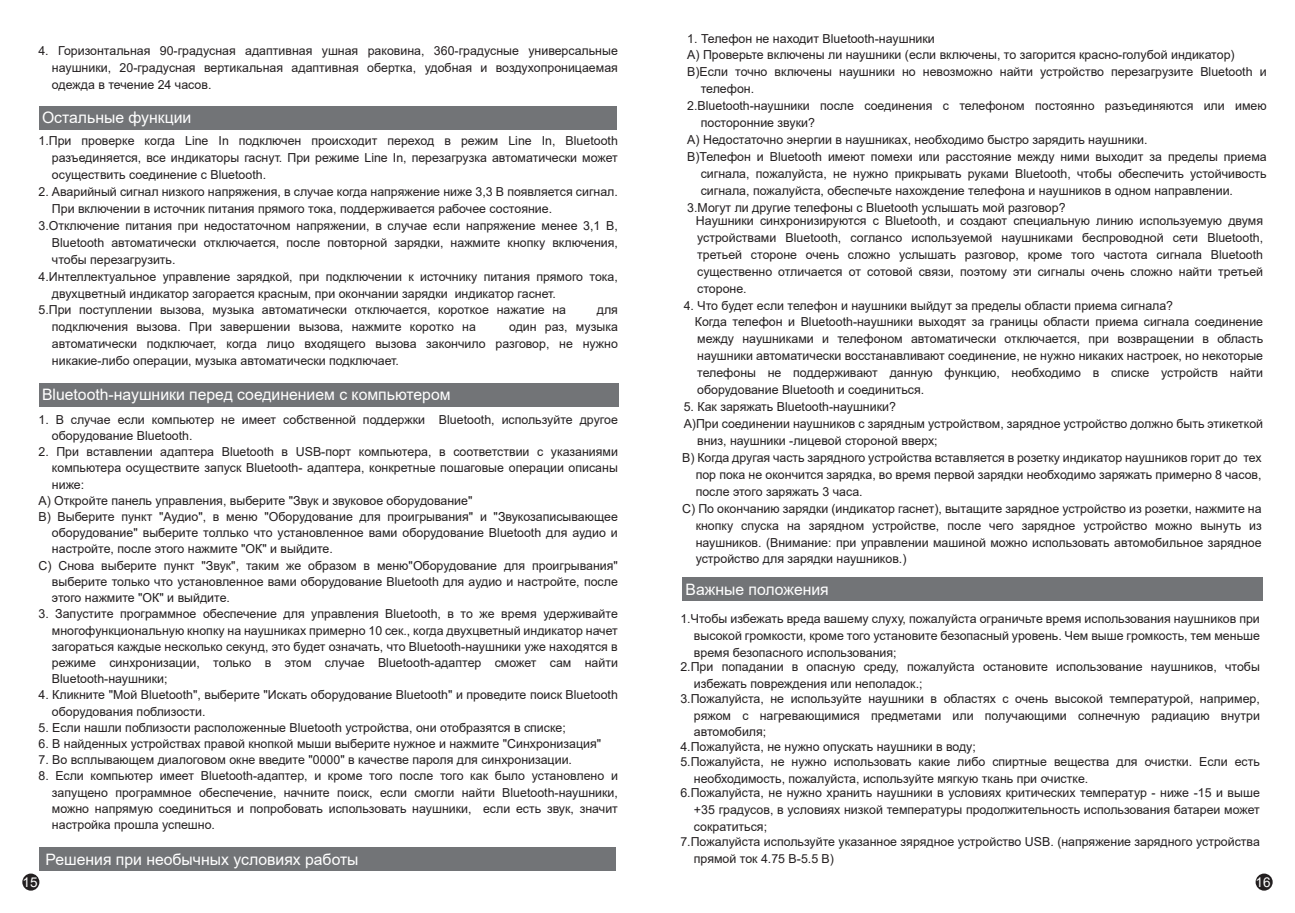
<style>
.page{position:relative;width:1295px;height:913px;background:#fff}
.page>*{position:absolute;margin:0;border:0;box-sizing:border-box;transform-origin:0 0}
.t1{font:15.75px "Arial";color:#fff}
.t2{font:13.5px "Arial";color:#fff}
.t3{font:12.38px/16.9px "Arial";color:#231f20;text-align:justify}
</style>
<div class="page">
<div style="left:683px;top:577px;width:580px;height:23px;background:#727477"></div>
<div style="left:39px;top:847px;width:576px;height:23px;background:#727477"></div>
<div style="left:39px;top:383px;width:579px;height:23px;background:#727477"></div>
<div style="left:39px;top:106px;width:578px;height:23px;background:#727477"></div>
<div style="left:22px;top:873px;width:17px;height:17px;background:#231f20;border-radius:50%"></div>
<div style="left:1255px;top:873px;width:17px;height:17px;background:#231f20;border-radius:50%"></div>
<p class="t3" style="left:52px;top:42px;width:567px;text-indent:-14px">4. Горизонтальная 90-градусная адаптивная ушная раковина, 360-градусные универсальные наушники, 20-градусная вертикальная адаптивная обертка, удобная и воздухопроницаемая одежда в течение 24 часов.</p>
<p class="t1" style="left:42px;top:106px;width:151px">Остальные функции</p>
<p class="t3" style="left:52px;top:132px;width:567px;text-indent:-14px">1.При проверке когда Line In подключен происходит переход в режим Line In, Bluetooth разъединяется, все индикаторы гаснут. При режиме Line In, перезагрузка автоматически может осуществить соединение с Bluetooth.</p>
<p class="t3" style="left:38px;top:183px;width:581px">2. Аварийный сигнал низкого напряжения, в случае когда напряжение ниже 3,3 В появляется сигнал.</p>
<p class="t3" style="left:52px;top:200px;width:502px">При включении в источник питания прямого тока, поддерживается рабочее состояние.</p>
<p class="t3" style="left:38px;top:217px;width:581px">3.Отключение питания при недостаточном напряжении, в случае если напряжение менее 3,1 В,</p>
<p class="t3" style="left:52px;top:234px;width:567px">Bluetooth автоматически отключается, после повторной зарядки, нажмите кнопку включения,</p>
<p class="t3" style="left:52px;top:251px;width:125px">чтобы перезагрузить.</p>
<p class="t3" style="left:38px;top:267px;width:581px">4.Интеллектуальное управление зарядкой, при подключении к источнику питания прямого тока,</p>
<p class="t3" style="left:52px;top:284px;width:505px">двухцветный индикатор загорается красным, при окончании зарядки индикатор гаснет.</p>
<p class="t3" style="left:38px;top:301px;width:529px">5.При поступлении вызова, музыка автоматически отключается, короткое нажатие на</p>
<p class="t3" style="left:597px;top:301px;width:23px">для</p>
<p class="t3" style="left:52px;top:318px;width:425px">подключения вызова. При завершении вызова, нажмите коротко на</p>
<p class="t3" style="left:52px;top:318px;width:567px;text-indent:457px">один раз, музыка автоматически подключает, когда лицо входящего вызова закончило разговор, не нужно никакие-либо операции, музыка автоматически подключает.</p>
<p class="t1" style="left:42px;top:383px;width:410px">Bluetooth-наушники перед соединением с компьютером</p>
<p class="t3" style="left:52px;top:411px;width:567px;line-height:16.2px;text-indent:-14px">1. В случае если компьютер не имеет собственной поддержки Bluetooth, используйте другое оборудование Bluetooth.</p>
<p class="t3" style="left:38px;top:443px;width:581px">2. При вставлении адаптера Bluetooth в USB-порт компьютера, в соответствии с указаниями</p>
<p class="t3" style="left:52px;top:459px;width:567px">компьютера осуществите запуск Bluetooth- адаптера, конкретные пошаговые операции описаны</p>
<p class="t3" style="left:52px;top:475px;width:34px">ниже:</p>
<p class="t3" style="left:38px;top:491px;width:435px">А) Откройте панель управления, выберите "Звук и звуковое оборудование"</p>
<p class="t3" style="left:38px;top:508px;width:581px">В) Выберите пункт "Аудио", в меню "Оборудование для проигрывания" и "Звукозаписывающее</p>
<p class="t3" style="left:52px;top:524px;width:567px">оборудование" выберите толлько что установленное вами оборудование Bluetooth для аудио и</p>
<p class="t3" style="left:52px;top:540px;width:282px">настройте, после этого нажмите "ОК" и выйдите.</p>
<p class="t3" style="left:38px;top:556px;width:581px">С) Снова выберите пункт "Звук", таким же образом в меню"Оборудование для проигрывания"</p>
<p class="t3" style="left:52px;top:572px;width:567px">выберите только что установленное вами оборудование Bluetooth для аудио и настройте, после</p>
<p class="t3" style="left:52px;top:589px;width:180px">этого нажмите "ОК" и выйдите.</p>
<p class="t3" style="left:52px;top:605px;width:567px;line-height:16.2px;text-indent:-14px">3. Запустите программное обеспечение для управления Bluetooth, в то же время удерживайте многофункциональную кнопку на наушниках примерно 10 сек., когда двухцветный индикатор начет загораться каждые несколько секунд, это будет означать, что Bluetooth-наушники уже находятся в режиме синхронизации, только в этом случае Bluetooth-адаптер сможет сам найти Bluetooth-наушники;</p>
<p class="t3" style="left:52px;top:686px;width:567px;line-height:16.2px;text-indent:-14px">4. Кликните "Мой Bluetooth", выберите "Искать оборудование Bluetooth" и проведите поиск Bluetooth оборудования поблизости.</p>
<p class="t3" style="left:38px;top:718px;width:529px">5. Если нашли поблизости расположенные Bluetooth устройства, они отобразятся в списке;</p>
<p class="t3" style="left:38px;top:734px;width:564px">6. В найденных устройствах правой кнопкой мыши выберите нужное и нажмите "Синхронизация"</p>
<p class="t3" style="left:38px;top:751px;width:535px">7. Во всплывающем диалоговом окне введите "0000" в качестве пароля для синхронизации.</p>
<p class="t3" style="left:52px;top:767px;width:567px;line-height:16.2px;text-indent:-14px">8. Если компьютер имеет Bluetooth-адаптер, и кроме того после того как было установлено и запущено программное обеспечение, начните поиск, если смогли найти Bluetooth-наушники, можно напрямую соединиться и попробовать использовать наушники, если есть звук, значит настройка прошла успешно.</p>
<p class="t1" style="left:46px;top:848px;width:314px">Решения при необычных условиях работы</p>
<p class="t3" style="left:687px;top:30px;width:249px">1. Телефон не находит Bluetooth-наушники</p>
<p class="t3" style="left:687px;top:47px;width:549px">А) Проверьте включены ли наушники (если включены, то загорится красно-голубой индикатор)</p>
<p class="t3" style="left:687px;top:63px;width:581px">В)Если точно включены наушники но невозможно найти устройство перезагрузите Bluetooth и</p>
<p class="t3" style="left:701px;top:80px;width:55px">телефон.</p>
<p class="t3" style="left:687px;top:97px;width:581px">2.Bluetooth-наушники после соединения с телефоном постоянно разъединяются или имею</p>
<p class="t3" style="left:701px;top:114px;width:116px">посторонние звуки?</p>
<p class="t3" style="left:687px;top:131px;width:462px">А) Недостаточно энергии в наушниках, необходимо быстро зарядить наушники.</p>
<p class="t3" style="left:687px;top:148px;width:581px">В)Телефон и Bluetooth имеют помехи или расстояние между ними выходит за пределы приема</p>
<p class="t3" style="left:701px;top:165px;width:567px">сигнала, пожалуйста, не нужно прикрывать руками Bluetooth, чтобы обеспечить устойчивость</p>
<p class="t3" style="left:701px;top:182px;width:534px">сигнала, пожалуйста, обеспечьте нахождение телефона и наушников в одном направлении.</p>
<p class="t3" style="left:687px;top:198px;width:380px">3.Могут ли другие телефоны с Bluetooth услышать мой разговор?</p>
<p class="t3" style="left:696px;top:212px;width:569px">Наушники синхронизируются с Bluetooth, и создают специальную линию используемую двумя устройствами Bluetooth, соглансо используемой наушниками беспроводной сети Bluetooth, третьей стороне очень сложно услышать разговор, кроме того частота сигнала Bluetooth существенно отличается от сотовой связи, поэтому эти сигналы очень сложно найти третьей стороне.</p>
<p class="t3" style="left:695px;top:296px;width:570px;text-align:left;text-indent:-11px">4. Что будет если телефон и наушники выйдут за пределы области приема сигнала?<br>Когда телефон и Bluetooth-наушники выходят за границы области приема сигнала соединение между наушниками и телефоном автоматически отключается, при возвращении в область наушники автоматически восстанавливают соединение, не нужно никаких настроек, но некоторые телефоны не поддерживают данную функцию, необходимо в списке устройств найти оборудование Bluetooth и соединиться.</p>
<p class="t3" style="left:684px;top:398px;width:214px">5. Как заряжать Bluetooth-наушники?</p>
<p class="t3" style="left:684px;top:415px;width:581px">А)При соединении наушников с зарядным устройством, зарядное устройство должно быть этикеткой</p>
<p class="t3" style="left:697px;top:431px;width:242px">вниз, наушники -лицевой стороной вверх;</p>
<p class="t3" style="left:682px;top:449px;width:581px">В) Когда другая часть зарядного устройства вставляется в розетку индикатор наушников горит до тех</p>
<p class="t3" style="left:696px;top:466px;width:567px">пор пока не окончится зарядка, во время первой зарядки необходимо заряжать примерно 8 часов,</p>
<p class="t3" style="left:696px;top:482px;width:168px">после этого заряжать 3 часа.</p>
<p class="t3" style="left:682px;top:499px;width:581px">С) По окончанию зарядки (индикатор гаснет), вытащите зарядное устройство из розетки, нажмите на</p>
<p class="t3" style="left:696px;top:516px;width:567px">кнопку спуска на зарядном устройстве, после чего зарядное устройство можно вынуть из</p>
<p class="t3" style="left:696px;top:533px;width:567px">наушников. (Внимание: при управлении машиной можно использовать автомобильное зарядное</p>
<p class="t3" style="left:696px;top:550px;width:212px">устройство для зарядки наушников.)</p>
<p class="t1" style="left:686px;top:578px;width:145px">Важные положения</p>
<p class="t3" style="left:694px;top:609px;width:567px;text-indent:-14px">1.Чтобы избежать вреда вашему слуху, пожалуйста ограничьте время использования наушников при высокой громкости, кроме того установите безопасный уровень. Чем выше громкость, тем меньше время безопасного использования;</p>
<p class="t3" style="left:694px;top:658px;width:567px;text-indent:-14px">2.При попадании в опасную среду, пожалуйста остановите использование наушников, чтобы избежать повреждения или неполадок.;</p>
<p class="t3" style="left:694px;top:689px;width:567px;text-indent:-14px">3.Пожалуйста, не используйте наушники в областях с очень высокой температурой, например, ряжом с нагревающимися предметами или получающими солнечную радиацию внутри автомобиля;</p>
<p class="t3" style="left:680px;top:739px;width:581px;line-height:14.6px">4.Пожалуйста, не нужно опускать наушники в воду;<br>5.Пожалуйста, не нужно использовать какие либо спиртные вещества для очистки. Если есть</p>
<p class="t3" style="left:680px;top:770px;width:581px;line-height:14.6px;text-indent:14px">необходимость, пожалуйста, используйте мягкую ткань при очистке.<br>6.Пожалуйста, не нужно хранить наушники в условиях критических температур - ниже -15 и выше</p>
<p class="t3" style="left:694px;top:800px;width:567px">+35 градусов, в условиях низкой температуры продолжительность использования батареи может сократиться;</p>
<p class="t3" style="left:694px;top:832px;width:567px;text-indent:-14px">7.Пожалуйста используйте указанное зярядное устройство USB. (напряжение зарядного устройства прямой ток 4.75 В-5.5 В)</p>
<p class="t2" style="left:23px;top:872px;width:17px">15</p>
<p class="t2" style="left:1255px;top:872px;width:17px">16</p>
</div>
